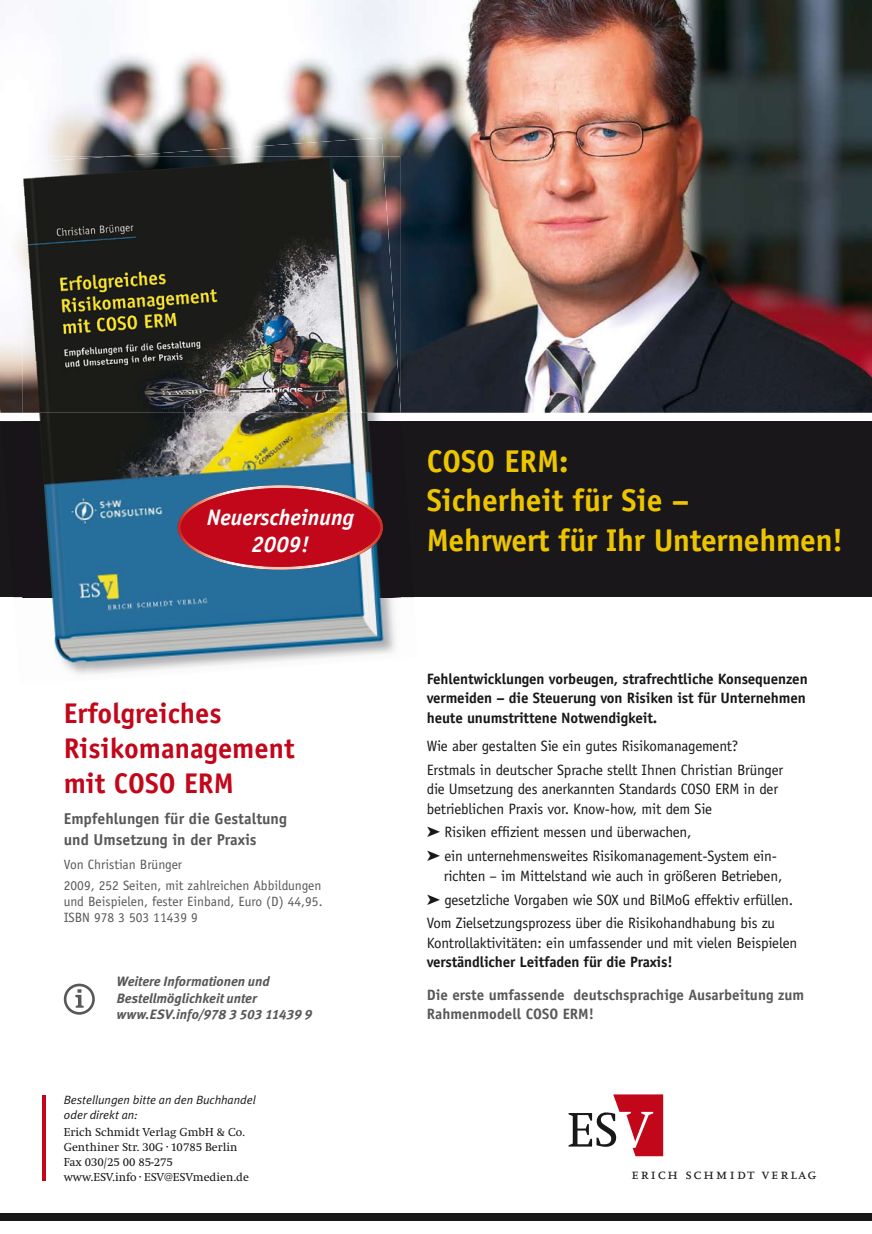
<style>
.page{position:relative;width:872px;height:1234px;background:#fff}
.page>*{position:absolute;margin:0;border:0;box-sizing:border-box;transform-origin:0 0}
.t1{font:700 31.5px/39px "Officina Sans";letter-spacing:-.01em;color:#ecc500}
.t2{font:700 28.5px/34.5px "Officina Sans";color:#c3071b}
.t3{font:italic 700 22.5px/27px "Officina Sans";color:#fff;text-align:center}
.t4{font:700 15.75px/21px "Officina Sans";color:#58585a}
.t5{font:15.75px "Scala Caps";letter-spacing:.1em;color:#1a171b}
.t6{font:15px/23.7px "Officina Sans";letter-spacing:-.01em;color:#1a171b}
.t7{font:700 15px/19.5px "Officina Sans";letter-spacing:-.01em;color:#1a171b}
.t8{font:700 15px/19.5px "Officina Sans";color:#58585a}
.t9{font:13.5px/20.4px "Officina Sans";color:#58585a}
.t10{font:italic 13.5px/16.5px "Meta Bold LF";color:#58585a}
.t11{font:12px/15px "Swift";color:#1a171b}
.t12{font:italic 12px/15px "Meta Plus Normal";color:#1a171b}
</style>
<div class="page">
<div style="left:0;top:421px;width:872px;height:176px;background:#1a171b"></div>
<img style="left:45px;top:0;width:827px;height:412px">
<div style="left:0;top:1213px;width:872px;height:7px;background:#1a171b"></div>
<img style="left:112px;top:137px;width:271px;height:19px">
<img style="left:1px;top:421px;width:372px;height:145px">
<img style="left:0;top:235px;width:23px;height:177px">
<img style="left:400px;top:412px;width:18px;height:186px">
<svg style="left:400px;top:400px;width:1px;height:12px"></svg>
<img style="left:23px;top:156px;width:377px;height:303px">
<img style="left:23px;top:566px;width:377px;height:109px">
<svg style="left:568px;top:1094px;width:95px;height:61px"></svg>
<hr style="left:43px;top:1094px;width:3px;height:86px;background:#c3071b">
<svg style="left:64px;top:983px;width:31px;height:31px"></svg>
<svg style="left:178px;top:485px;width:205px;height:84px"></svg>
<h3 class="t3" style="left:207px;top:504px;width:149px">Neuerscheinung<br>2009!</h3>
<h2 class="t2" style="left:64px;top:696px;width:232px">Erfolgreiches<br>Risikomanagement mit COSO ERM</h2>
<p class="t4" style="left:64px;top:807px;width:225px">Empfehlungen für die Gestaltung und Umsetzung in der Praxis</p>
<p class="t9" style="left:64px;top:854px;width:259px">Von Christian Brünger<br>2009, 252 Seiten, mit zahlreichen Abbildungen</p>
<p class="t9" style="left:64px;top:893px;width:260px;line-height:16.2px">und Beispielen, fester Einband, Euro (D) 44,95.<br>ISBN 978 3 503 11439 9</p>
<p class="t10" style="left:117px;top:972px;width:197px">Weitere Informationen und<br>Bestellmöglichkeit unter www.ESV.info/978 3 503 11439 9</p>
<p class="t12" style="left:64px;top:1091px;width:193px">Bestellungen bitte an den Buchhandel oder direkt an:</p>
<p class="t11" style="left:64px;top:1124px;width:187px">Erich Schmidt Verlag GmbH &amp; Co.<br>Genthiner Str. 30G · 10785 Berlin<br>Fax 030/25 00 85-275<br>www.ESV.info · ESV@ESVmedien.de</p>
<h1 class="t1" style="left:427px;top:442px;width:418px">COSO ERM:<br>Sicherheit für Sie –<br>Mehrwert für Ihr Unternehmen!</h1>
<p class="t7" style="left:427px;top:668px;width:382px">Fehlentwicklungen vorbeugen, strafrechtliche Konsequenzen vermeiden – die Steuerung von Risiken ist für Unternehmen heute unumstrittene Notwendigkeit.</p>
<p class="t6" style="left:427px;top:733px;width:358px">Wie aber gestalten Sie ein gutes Risikomanagement?<br>Erstmals in deutscher Sprache stellt Ihnen Christian Brünger</p>
<p class="t6" style="left:427px;top:779px;width:353px;line-height:19.5px">die Umsetzung des anerkannten Standards COSO ERM in der betrieblichen Praxis vor. Know-how, mit dem Sie</p>
<p class="t6" style="left:427px;top:820px;width:352px">➤ Risiken effizient messen und überwachen,<br>➤ ein unternehmensweites Risikomanagement-System ein-</p>
<p class="t6" style="left:427px;top:863px;width:368px;text-indent:17px">richten – im Mittelstand wie auch in größeren Betrieben, ➤ gesetzliche Vorgaben wie SOX und BilMoG effektiv erfüllen.<br>Vom Zielsetzungsprozess über die Risikohandhabung bis zu</p>
<p class="t6" style="left:427px;top:930px;width:372px">Kontrollaktivitäten: ein umfassender und mit vielen Beispielen</p>
<p class="t7" style="left:427px;top:952px;width:247px">verständlicher Leitfaden für die Praxis!</p>
<p class="t8" style="left:427px;top:984px;width:379px">Die erste umfassende deutschsprachige Ausarbeitung zum<br>Rahmenmodell COSO ERM!</p>
<p class="t5" style="left:631px;top:1165px;width:187px">erich schmidt verlag</p>
</div>
